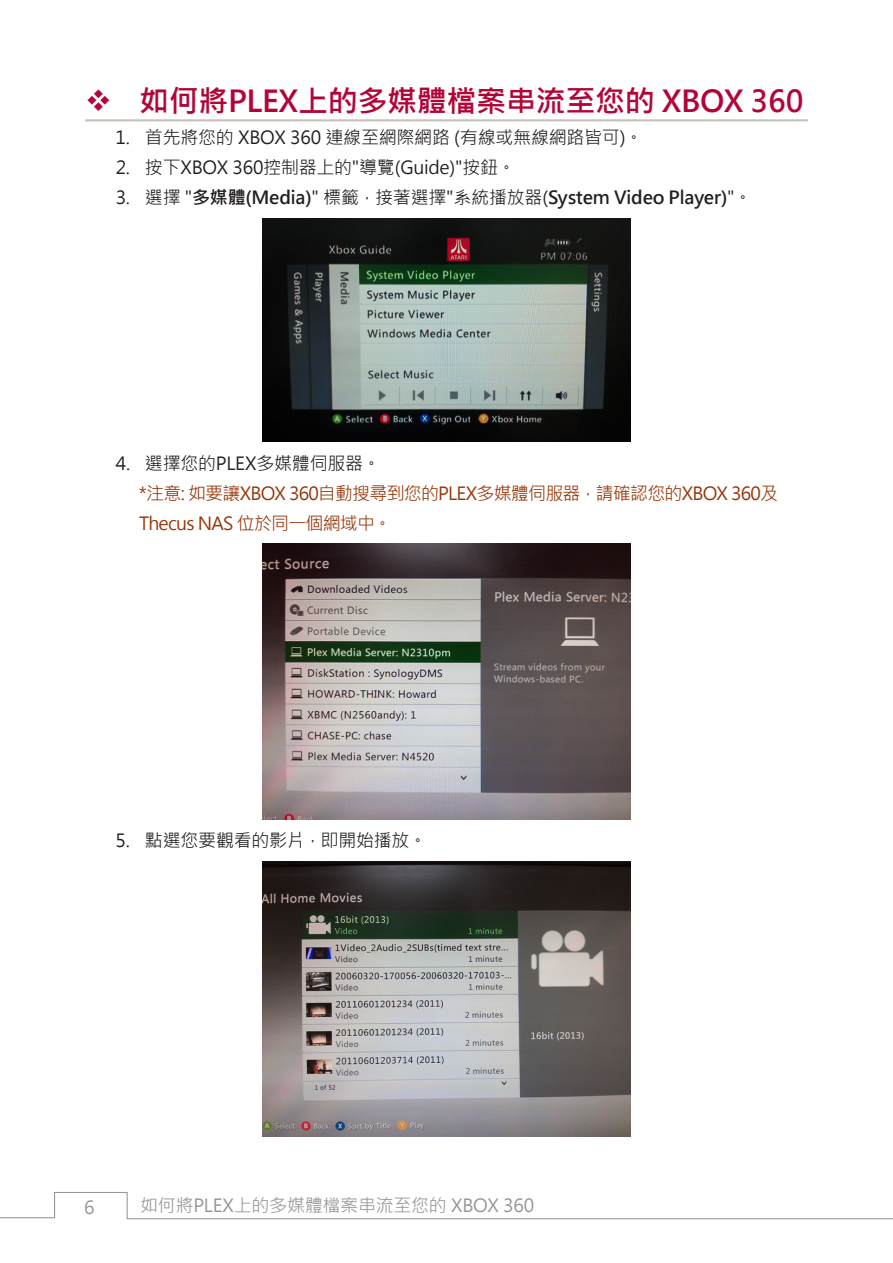
<style>
.page{position:relative;width:893px;height:1263px;background:#fff}
.page>*{position:absolute;margin:0;border:0;box-sizing:border-box;transform-origin:0 0}
.t1{font:700 30px "Microsoft Jheng Hei";letter-spacing:-.01em;color:#b30437}
.t2{font:18px "Microsoft Jheng Hei";letter-spacing:-.015em;color:#231f20}
.內文{font:18px "Microsoft Jheng Hei";letter-spacing:-.045em;color:#963406}
.t3{font:700 18px "Microsoft Jheng Hei";letter-spacing:-.01em;color:#231f20}
.t4{font:18px "Microsoft Jheng Hei";letter-spacing:-.015em;color:#939598}
.s1{font-weight:400}
</style>
<div class="page">
<svg style="left:0;top:1192px;width:893px;height:28px"></svg>
<hr style="left:85px;top:119px;width:723px;height:2px;background:#c7c2b7">
<img style="left:263px;top:218px;width:367px;height:223px">
<img style="left:263px;top:544px;width:367px;height:275px">
<img style="left:263px;top:861px;width:367px;height:276px">
<p class="t1" style="left:139px;top:82px;width:666px">如何將PLEX上的多媒體檔案串流至您的 XBOX 360</p>
<p class="t2" style="left:116px;top:126px;width:529px">1. 首先將您的 XBOX 360 連線至網際網路 (有線或無線網路皆可)。</p>
<p class="t2" style="left:116px;top:156px;width:401px">2. 按下XBOX 360控制器上的"導覽(Guide)"按鈕。</p>
<p class="t3" style="left:116px;top:186px;width:638px"><span class="s1">3. 選擇 "</span>多媒體(Media)<span class="s1">" 標籤，接著選擇"系統播放器(</span>System Video Player)<span class="s1">"。</span></p>
<p class="t2" style="left:116px;top:452px;width:266px">4. 選擇您的PLEX多媒體伺服器。</p>
<p class="內文" style="left:139px;top:482px;width:641px">*注意: 如要讓XBOX 360自動搜尋到您的PLEX多媒體伺服器，請確認您的XBOX 360及</p>
<p class="內文" style="left:139px;top:512px;width:254px">Thecus NAS 位於同一個網域中。</p>
<p class="t2" style="left:116px;top:829px;width:313px">5. 點選您要觀看的影片，即開始播放。</p>
<p class="t4" style="left:84px;top:1196px;width:12px">6</p>
<p class="t4" style="left:140px;top:1194px;width:395px">如何將PLEX上的多媒體檔案串流至您的 XBOX 360</p>
</div>
